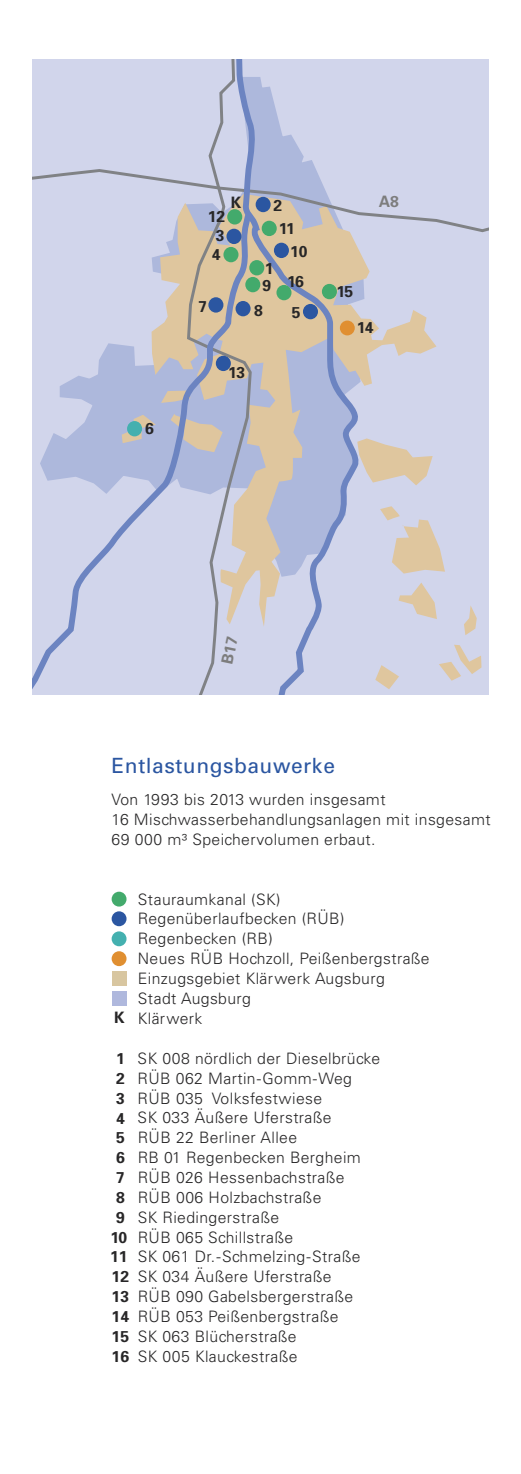
<style>
.page{position:relative;width:521px;height:1474px;background:#fff}
.page>*{position:absolute;margin:0;border:0;box-sizing:border-box;transform-origin:0 0}
.t1{font:21px "Univers";letter-spacing:.025em;color:#2b56a1}
.t2{font:300 15.75px/19.8px "Univers";letter-spacing:.025em;color:#272627}
.t3{font:700 15.75px "Univers";letter-spacing:-.015em;color:#272627}
.t4{font:700 15.75px/19.8px "Univers";letter-spacing:.025em;color:#272627;text-align:center}
.t5{font:700 15.75px "Univers";color:#7d7d7d}
.s1{font-weight:700}
</style>
<div class="page">
<div style="left:32px;top:60px;width:457px;height:634px;background:#d1d5eb"></div>
<svg style="left:364px;top:261px;width:72px;height:313px"></svg>
<svg style="left:364px;top:438px;width:69px;height:47px"></svg>
<svg style="left:380px;top:506px;width:65px;height:67px"></svg>
<svg style="left:398px;top:583px;width:39px;height:36px"></svg>
<svg style="left:464px;top:606px;width:13px;height:29px"></svg>
<svg style="left:439px;top:644px;width:42px;height:36px"></svg>
<svg style="left:375px;top:665px;width:24px;height:24px"></svg>
<svg style="left:32px;top:169px;width:457px;height:64px"></svg>
<svg style="left:185px;top:60px;width:48px;height:149px"></svg>
<svg style="left:233px;top:60px;width:131px;height:634px"></svg>
<svg style="left:32px;top:209px;width:222px;height:485px"></svg>
<div style="left:112px;top:891px;width:14px;height:15px;background:#43aa6c;border-radius:50%"></div>
<div style="left:112px;top:911px;width:14px;height:15px;background:#2b56a1;border-radius:50%"></div>
<div style="left:112px;top:951px;width:14px;height:15px;background:#e08f31;border-radius:50%"></div>
<div style="left:112px;top:931px;width:14px;height:15px;background:#44b0af;border-radius:50%"></div>
<div style="left:112px;top:971px;width:15px;height:15px;background:#d8c6a0"></div>
<div style="left:112px;top:990px;width:15px;height:15px;background:#afb8dd"></div>
<div style="left:249px;top:260px;width:15px;height:15px;background:#43aa6c;border-radius:50%"></div>
<div style="left:322px;top:284px;width:15px;height:15px;background:#43aa6c;border-radius:50%"></div>
<div style="left:227px;top:209px;width:15px;height:15px;background:#43aa6c;border-radius:50%"></div>
<div style="left:262px;top:221px;width:15px;height:15px;background:#43aa6c;border-radius:50%"></div>
<div style="left:256px;top:197px;width:15px;height:15px;background:#2b56a1;border-radius:50%"></div>
<div style="left:226px;top:229px;width:15px;height:15px;background:#2b56a1;border-radius:50%"></div>
<div style="left:223px;top:247px;width:15px;height:15px;background:#43aa6c;border-radius:50%"></div>
<div style="left:235px;top:301px;width:16px;height:15px;background:#2b56a1;border-radius:50%"></div>
<div style="left:216px;top:356px;width:15px;height:15px;background:#2b56a1;border-radius:50%"></div>
<div style="left:274px;top:243px;width:15px;height:15px;background:#2b56a1;border-radius:50%"></div>
<div style="left:303px;top:304px;width:15px;height:15px;background:#2b56a1;border-radius:50%"></div>
<div style="left:340px;top:320px;width:15px;height:15px;background:#e08f31;border-radius:50%"></div>
<div style="left:208px;top:297px;width:15px;height:15px;background:#2b56a1;border-radius:50%"></div>
<div style="left:245px;top:277px;width:15px;height:15px;background:#43aa6c;border-radius:50%"></div>
<div style="left:127px;top:421px;width:15px;height:15px;background:#44b0af;border-radius:50%"></div>
<div style="left:276px;top:285px;width:15px;height:15px;background:#43aa6c;border-radius:50%"></div>
<svg style="left:221px;top:636px;width:17px;height:27px"></svg>
<p class="t3" style="left:231px;top:196px;width:12px">K</p>
<p class="t5" style="left:379px;top:196px;width:22px">A8</p>
<p class="t3" style="left:273px;top:199px;width:10px">2</p>
<p class="t3" style="left:208px;top:211px;width:19px">12</p>
<p class="t3" style="left:279px;top:223px;width:18px">11</p>
<p class="t3" style="left:216px;top:230px;width:10px">3</p>
<p class="t3" style="left:145px;top:422px;width:10px">6</p>
<p class="t3" style="left:212px;top:249px;width:10px">4</p>
<p class="t3" style="left:198px;top:300px;width:10px">7</p>
<p class="t3" style="left:265px;top:262px;width:10px">1</p>
<p class="t3" style="left:262px;top:280px;width:10px">9</p>
<p class="t3" style="left:254px;top:304px;width:10px">8</p>
<p class="t3" style="left:290px;top:245px;width:19px">10</p>
<p class="t3" style="left:287px;top:275px;width:18px">16</p>
<p class="t3" style="left:292px;top:306px;width:10px">5</p>
<p class="t3" style="left:228px;top:367px;width:19px">13</p>
<p class="t3" style="left:336px;top:286px;width:18px">15</p>
<p class="t3" style="left:357px;top:322px;width:18px">14</p>
<h1 class="t1" style="left:112px;top:757px;width:225px">Entlastungsbauwerke</h1>
<p class="t2" style="left:112px;top:791px;width:381px">Von 1993 bis 2013 wurden insgesamt<br>16 Mischwasserbehandlungsanlagen mit insgesamt<br>69 000 m³ Speichervolumen erbaut.</p>
<p class="t2" style="left:138px;top:890px;width:144px">Stauraumkanal (SK)</p>
<p class="t2" style="left:138px;top:910px;width:208px">Regenüberlaufbecken (RÜB)</p>
<p class="t2" style="left:138px;top:930px;width:136px">Regenbecken (RB)</p>
<p class="t2" style="left:138px;top:950px;width:293px">Neues RÜB Hochzoll, Peißenbergstraße</p>
<p class="t2" style="left:138px;top:969px;width:248px">Einzugsgebiet Klärwerk Augsburg</p>
<p class="t2" style="left:138px;top:989px;width:115px">Stadt Augsburg</p>
<p class="t2" style="left:114px;top:1009px;width:90px"><span class="s1">K</span> Klärwerk</p>
<p class="t2" style="left:138px;top:1049px;width:244px">SK 008 nördlich der Dieselbrücke<br>RÜB 062 Martin-Gomm-Weg<br>RÜB 035 Volksfestwiese<br>SK 033 Äußere Uferstraße<br>RÜB 22 Berliner Allee<br>RB 01 Regenbecken Bergheim<br>RÜB 026 Hessenbachstraße<br>RÜB 006 Holzbachstraße<br>SK Riedingerstraße<br>RÜB 065 Schillstraße<br>SK 061 Dr.-Schmelzing-Straße<br>SK 034 Äußere Uferstraße<br>RÜB 090 Gabelsbergerstraße<br>RÜB 053 Peißenbergstraße<br>SK 063 Blücherstraße<br>SK 005 Klauckestraße</p>
<p class="t4" style="left:110px;top:1049px;width:21px">1<br>2<br>3<br>4<br>5<br>6<br>7<br>8<br>9<br>10<br>11<br>12<br>13<br>14<br>15<br>16</p>
</div>
